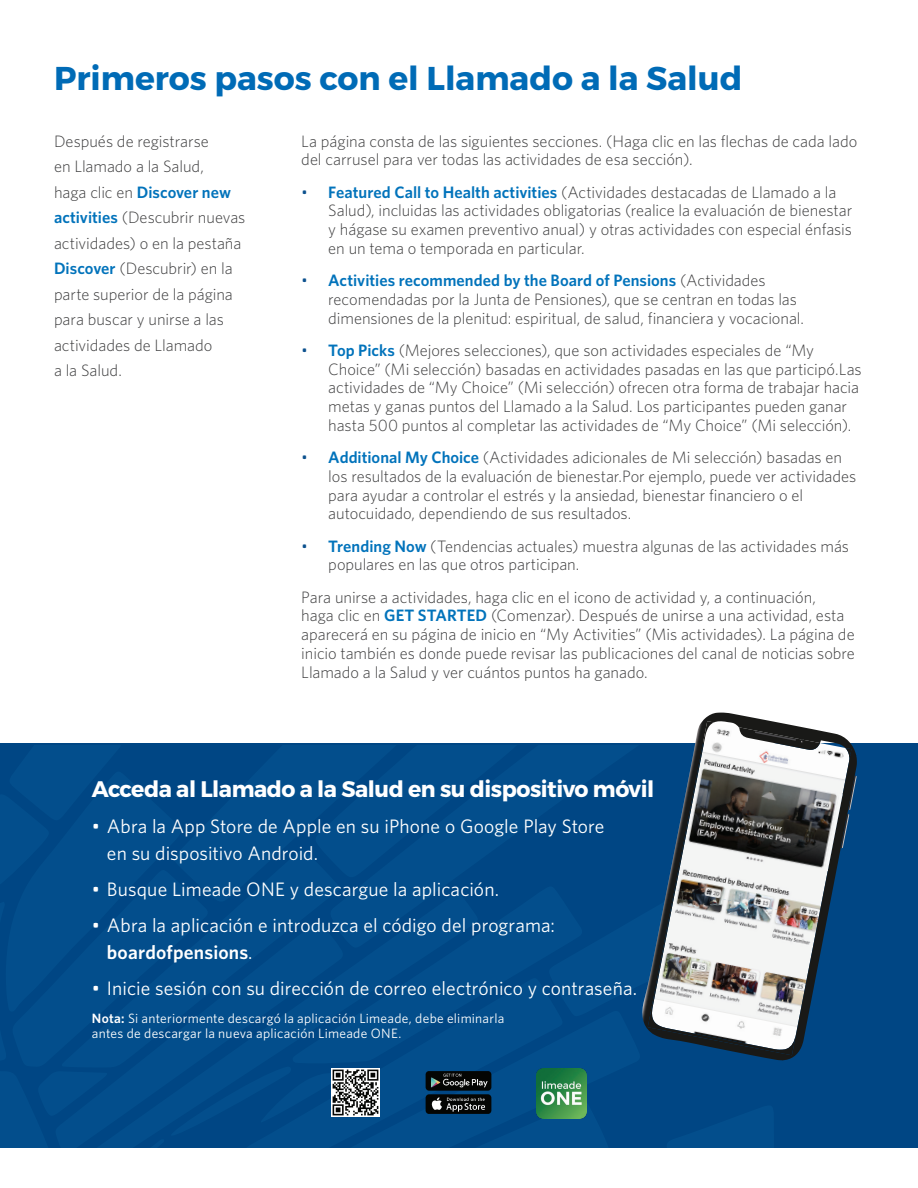
<style>
.page{position:relative;width:918px;height:1188px;background:#fff}
.page>*{position:absolute;margin:0;border:0;box-sizing:border-box;transform-origin:0 0}
.t1{font:700 33px "Montserrat";color:#006bb6}
.t2{font:700 22.5px "Montserrat";letter-spacing:-.02em;color:#fff}
.t3{font:19.5px/27px "Whitney";letter-spacing:.005em;color:#fff}
.t4{font:300 16.5px/18.8px "Whitney";letter-spacing:-.005em;color:#3e3e3f}
.t5{font:13.5px/15px "Whitney";letter-spacing:.02em;color:#fff}
.s1{font-weight:600;color:#0273bb}
.s2{color:#0c518e}
.s3{font-weight:600}
</style>
<div class="page">
<div style="left:0;top:746px;width:918px;height:402px;background:#004684"></div>
<img style="left:702px;top:713px;width:154px;height:41px">
<img style="left:850px;top:754px;width:7px;height:22px">
<img style="left:850px;top:776px;width:7px;height:34px">
<img style="left:850px;top:776px;width:5px;height:33px">
<svg style="left:0;top:721px;width:850px;height:398px"></svg>
<img style="left:331px;top:1069px;width:48px;height:47px">
<img style="left:537px;top:1069px;width:50px;height:49px">
<img style="left:423px;top:1069px;width:71px;height:47px">
<h1 class="t1" style="left:54px;top:58px;width:690px">Primeros pasos con el Llamado a la Salud</h1>
<p class="t4" style="left:54px;top:128px;width:193px;line-height:25.5px">Después de registrarse<br>en Llamado a la Salud,<br>haga clic en <span class="s1">Discover new activities</span> (Descubrir nuevas actividades) o en la pestaña<br><span class="s1">Discover</span> (Descubrir) en la parte superior de la página para buscar y unirse a las actividades de Llamado<br>a la Salud.</p>
<p class="t4" style="left:301px;top:131px;width:557px">La página consta de las siguientes secciones. (Haga clic en las flechas de cada lado del carrusel para ver todas las actividades de esa sección).</p>
<p class="t4" style="left:328px;top:182px;width:525px;text-indent:-27px"><span class="s2">•</span> <span class="s1">Featured Call to Health activities</span> (Actividades destacadas de Llamado a la Salud), incluidas las actividades obligatorias (realice la evaluación de bienestar y hágase su examen preventivo anual) y otras actividades con especial énfasis en un tema o temporada en particular.</p>
<p class="t4" style="left:328px;top:271px;width:477px;text-indent:-27px"><span class="s2">•</span> <span class="s1">Activities recommended by the Board of Pensions</span> (Actividades recomendadas por la Junta de Pensiones), que se centran en todas las dimensiones de la plenitud: espiritual, de salud, financiera y vocacional.</p>
<p class="t4" style="left:328px;top:340px;width:535px;text-indent:-27px"><span class="s2">•</span> <span class="s1">Top Picks</span> (Mejores selecciones), que son actividades especiales de “My Choice” (Mi selección) basadas en actividades pasadas en las que participó.Las actividades de “My Choice” (Mi selección) ofrecen otra forma de trabajar hacia metas y ganas puntos del Llamado a la Salud. Los participantes pueden ganar hasta 500 puntos al completar las actividades de “My Choice” (Mi selección).</p>
<p class="t4" style="left:328px;top:448px;width:530px;text-indent:-27px"><span class="s2">•</span> <span class="s1">Additional My Choice</span> (Actividades adicionales de Mi selección) basadas en los resultados de la evaluación de bienestar.Por ejemplo, puede ver actividades para ayudar a controlar el estrés y la ansiedad, bienestar financiero o el autocuidado, dependiendo de sus resultados.</p>
<p class="t4" style="left:328px;top:536px;width:522px;text-indent:-27px"><span class="s2">•</span> <span class="s1">Trending Now</span> (Tendencias actuales) muestra algunas de las actividades más populares en las que otros participan.</p>
<p class="t4" style="left:301px;top:587px;width:555px">Para unirse a actividades, haga clic en el icono de actividad y, a continuación,<br>haga clic en <span class="s1">GET STARTED</span> (Comenzar). Después de unirse a una actividad, esta aparecerá en su página de inicio en “My Activities” (Mis actividades). La página de inicio también es donde puede revisar las publicaciones del canal de noticias sobre Llamado a la Salud y ver cuántos puntos ha ganado.</p>
<h2 class="t2" style="left:92px;top:775px;width:564px">Acceda al Llamado a la Salud en su dispositivo móvil</h2>
<p class="t3" style="left:107px;top:812px;width:499px;text-indent:-15px">• Abra la App Store de Apple en su iPhone o Google Play Store en su dispositivo Android.</p>
<p class="t3" style="left:92px;top:875px;width:409px">• Busque Limeade ONE y descargue la aplicación.</p>
<p class="t3" style="left:107px;top:911px;width:450px;text-indent:-15px">• Abra la aplicación e introduzca el código del programa: <span class="s3">boardofpensions</span>.</p>
<p class="t3" style="left:92px;top:974px;width:547px">• Inicie sesión con su dirección de correo electrónico y contraseña.</p>
<p class="t5" style="left:92px;top:1011px;width:414px"><span class="s3">Nota:</span> Si anteriormente descargó la aplicación Limeade, debe eliminarla antes de descargar la nueva aplicación Limeade ONE.</p>
</div>
